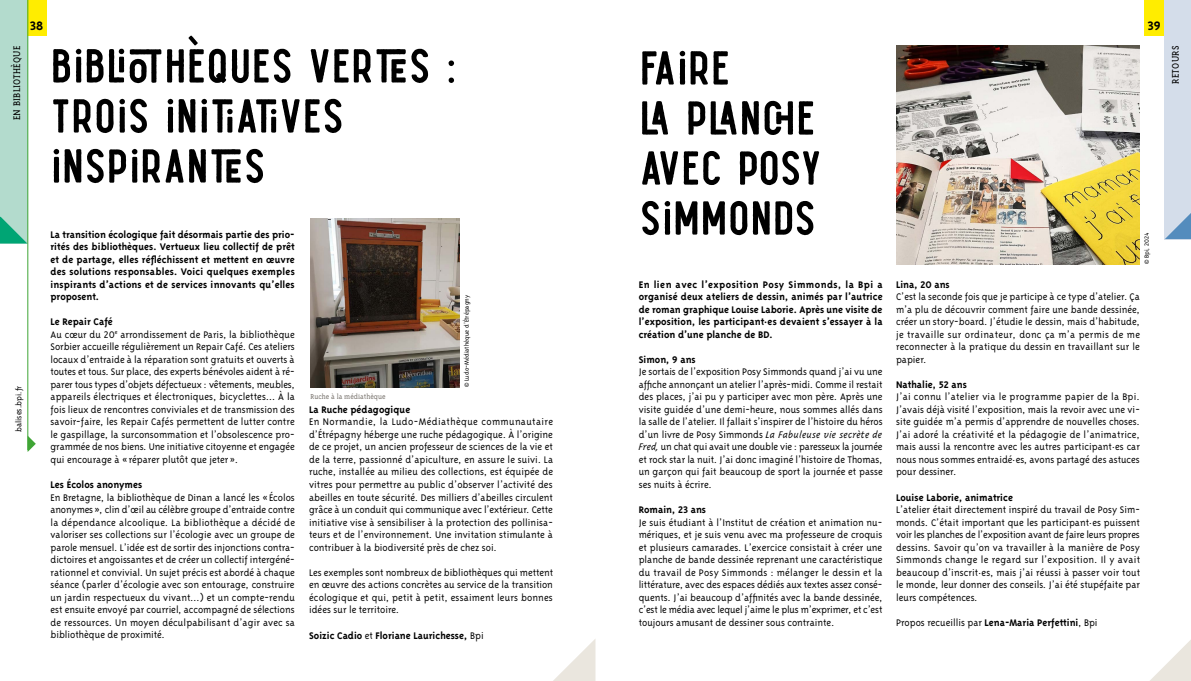
<style>
.page{position:relative;width:1191px;height:681px;background:#fff}
.page>*{position:absolute;margin:0;border:0;box-sizing:border-box;transform-origin:0 0}
.t1{font:60px/50px "Humblest Clean";color:#000}
.t2{font:700 14px "Triplex";color:#000}
.t3{font:300 11px/12.5px "Triplex";color:#000;text-align:justify}
.t4{font:700 11px/12.5px "Triplex";color:#000;text-align:justify}
.t5{font:300 11px "Triplex Serif";letter-spacing:.015em;color:#000}
.t6{font:300 9px "Triplex";color:#000}
.t7{font:300 8px "Triplex Serif";color:#75706a}
.t8{font:300 7px "Triplex";color:#000}
.s1{font-weight:300}
.s2{font-style:italic}
.s3{font-weight:700}
</style>
<div class="page">
<div style="left:0;top:0;width:28px;height:243px;background:#b3dbcd"></div>
<svg style="left:0;top:217px;width:27px;height:26px"></svg>
<svg style="left:1151px;top:640px;width:40px;height:40px"></svg>
<svg style="left:554px;top:639px;width:41px;height:41px"></svg>
<svg style="left:188px;top:36px;width:10px;height:9px"></svg>
<div style="left:1144px;top:0;width:20px;height:35px;background:#ffed00"></div>
<div style="left:28px;top:0;width:19px;height:35px;background:#ffed00"></div>
<svg style="left:28px;top:435px;width:8px;height:17px"></svg>
<hr style="left:27px;top:0;width:1px;height:450px;background:#3fa535">
<div style="left:1164px;top:0;width:27px;height:239px;background:#d4ddea"></div>
<svg style="left:1165px;top:213px;width:26px;height:26px"></svg>
<img style="left:896px;top:45px;width:244px;height:219px">
<img style="left:311px;top:218px;width:148px;height:169px">
<p class="t2" style="left:30px;top:18px;width:15px">38</p>
<p class="t2" style="left:1147px;top:18px;width:15px">39</p>
<p class="t5" style="left:11px;top:120px;width:76px;rotate:-90deg">EN BIBLIOTHÈQUE</p>
<p class="t6" style="left:14px;top:432px;width:48px;rotate:-90deg">balises.bpi.fr</p>
<p class="t1" style="left:50px;top:41px;width:408px">bibliotheques vertes : trois initiatives inspirantes</p>
<p class="t4" style="left:50px;top:228px;width:246px">La transition écologique fait désormais partie des prio&shy;rités des bibliothèques. Vertueux lieu collectif de prêt et de partage, elles réfléchissent et mettent en œuvre des solutions responsables. Voici quelques exemples inspirants d’actions et de services innovants qu’elles proposent.</p>
<p class="t4" style="left:50px;top:315px;width:64px">Le Repair Café</p>
<p class="t3" style="left:50px;top:328px;width:246px">Au cœur du 20<sup>e</sup> arrondissement de Paris, la bibliothèque Sorbier accueille régulièrement un Repair Café. Ces ateliers locaux d’entraide à la réparation sont gratuits et ouverts à toutes et tous. Sur place, des experts bénévoles aident à ré&shy;parer tous types d’objets défectueux : vêtements, meubles, appareils électriques et électroniques, bicyclettes… À la fois lieux de rencontres conviviales et de transmission des savoir-faire, les Repair Cafés permettent de lutter contre le gaspillage, la surconsommation et l’obsolescence pro&shy;grammée de nos biens. Une initiative citoyenne et engagée qui encourage à « réparer plutôt que jeter ».</p>
<p class="t4" style="left:50px;top:478px;width:93px">Les Écolos anonymes</p>
<p class="t3" style="left:50px;top:490px;width:246px">En Bretagne, la bibliothèque de Dinan a lancé les « Écolos anonymes», clin d’œil au célèbre groupe d’entraide contre la dépendance alcoolique. La bibliothèque a décidé de valoriser ses collections sur l’écologie avec un groupe de parole mensuel. L’idée est de sortir des injonctions contra&shy;dictoires et angoissantes et de créer un collectif intergéné&shy;rationnel et convivial. Un sujet précis est abordé à chaque séance (parler d’écologie avec son entourage, construire un jardin respectueux du vivant…) et un compte-rendu est ensuite envoyé par courriel, accompagné de sélections de ressources. Un moyen déculpabilisant d’agir avec sa bibliothèque de proximité.</p>
<p class="t7" style="left:310px;top:391px;width:77px">Ruche à la médiathèque</p>
<p class="t8" style="left:463px;top:387px;width:94px;rotate:-90deg">© Ludo-Médiathèque d’Étrépagny</p>
<p class="t4" style="left:309px;top:403px;width:103px">La Ruche pédagogique</p>
<p class="t3" style="left:309px;top:415px;width:245px">En Normandie, la Ludo-Médiathèque communautaire d’Étrépagny héberge une ruche pédagogique. À l’origine de ce projet, un ancien professeur de sciences de la vie et de la terre, passionné d’apiculture, en assure le suivi. La ruche, installée au milieu des collections, est équipée de vitres pour permettre au public d’observer l’activité des abeilles en toute sécurité. Des milliers d’abeilles circulent grâce à un conduit qui communique avec l’extérieur. Cette initiative vise à sensibiliser à la protection des pollinisa&shy;teurs et de l’environnement. Une invitation stimulante à contribuer à la biodiversité près de chez soi.</p>
<p class="t3" style="left:309px;top:565px;width:245px">Les exemples sont nombreux de bibliothèques qui mettent en œuvre des actions concrètes au service de la transition écologique et qui, petit à petit, essaiment leurs bonnes idées sur le territoire.</p>
<p class="t4" style="left:309px;top:628px;width:176px">Soizic Cadio <span class="s1">et</span> Floriane Laurichesse, <span class="s1">Bpi</span></p>
<p class="t1" style="left:639px;top:43px;width:92px">faire</p>
<p class="t1" style="left:639px;top:93px;width:184px">la planche avec posy</p>
<p class="t1" style="left:639px;top:193px;width:178px">simmonds</p>
<p class="t4" style="left:639px;top:278px;width:245px">En lien avec l’exposition Posy Simmonds, la Bpi a organisé deux ateliers de dessin, animés par l’autrice de roman graphique Louise Laborie. Après une visite de l’exposition, les participant.es devaient s’essayer à la création d’une planche de BD.</p>
<p class="t4" style="left:639px;top:353px;width:58px">Simon, 9 ans</p>
<p class="t3" style="left:639px;top:365px;width:245px">Je sortais de l’exposition Posy Simmonds quand j’ai vu une affiche annonçant un atelier l’après-midi. Comme il restait des places, j’ai pu y participer avec mon père. Après une visite guidée d’une demi-heure, nous sommes allés dans la salle de l’atelier. Il fallait s’inspirer de l’histoire du héros d’un livre de Posy Simmonds <span class="s2">La Fabuleuse vie secrète de Fred,</span> un chat qui avait une double vie : paresseux la journée et rock star la nuit. J’ai donc imaginé l’histoire de Thomas, un garçon qui fait beaucoup de sport la journée et passe ses nuits à écrire.</p>
<p class="t4" style="left:639px;top:503px;width:69px">Romain, 23 ans</p>
<p class="t3" style="left:639px;top:515px;width:245px">Je suis étudiant à l’Institut de création et animation nu&shy;mériques, et je suis venu avec ma professeure de croquis et plusieurs camarades. L’exercice consistait à créer une planche de bande dessinée reprenant une caractéristique du travail de Posy Simmonds : mélanger le dessin et la littérature, avec des espaces dédiés aux textes assez consé&shy;quents. J’ai beaucoup d’affinités avec la bande dessinée, c’est le média avec lequel j’aime le plus m’exprimer, et c’est toujours amusant de dessiner sous contrainte.</p>
<p class="t8" style="left:1142px;top:264px;width:33px;rotate:-90deg">© Bpi, 2024</p>
<p class="t4" style="left:896px;top:278px;width:55px">Lina, 20 ans</p>
<p class="t3" style="left:896px;top:290px;width:245px">C’est la seconde fois que je participe à ce type d’atelier. Ça m’a plu de découvrir comment faire une bande dessinée, créer un story-board. J’étudie le dessin, mais d’habitude, je travaille sur ordinateur, donc ça m’a permis de me reconnecter à la pratique du dessin en travaillant sur le papier.</p>
<p class="t4" style="left:896px;top:378px;width:72px">Nathalie, 52 ans</p>
<p class="t3" style="left:896px;top:390px;width:245px">J’ai connu l’atelier via le programme papier de la Bpi.<br>J’avais déjà visité l’exposition, mais la revoir avec une vi&shy;site guidée m’a permis d’apprendre de nouvelles choses.<br>J’ai adoré la créativité et la pédagogie de l’animatrice, mais aussi la rencontre avec les autres participant.es car nous nous sommes entraidé.es, avons partagé des astuces pour dessiner.</p>
<p class="t4" style="left:896px;top:490px;width:118px">Louise Laborie, animatrice</p>
<p class="t3" style="left:896px;top:503px;width:245px">L’atelier était directement inspiré du travail de Posy Sim&shy;monds. C’était important que les participant.es puissent voir les planches de l’exposition avant de faire leurs propres dessins. Savoir qu’on va travailler à la manière de Posy Simmonds change le regard sur l’exposition. Il y avait beaucoup d’inscrit.es, mais j’ai réussi à passer voir tout le monde, leur donner des conseils. J’ai été stupéfaite par leurs compétences.</p>
<p class="t3" style="left:896px;top:615px;width:203px">Propos recueillis par <span class="s3">Lena-Maria Perfettini</span>, Bpi</p>
<p class="t5" style="left:1169px;top:84px;width:39px;rotate:-90deg">RETOURS</p>
</div>
